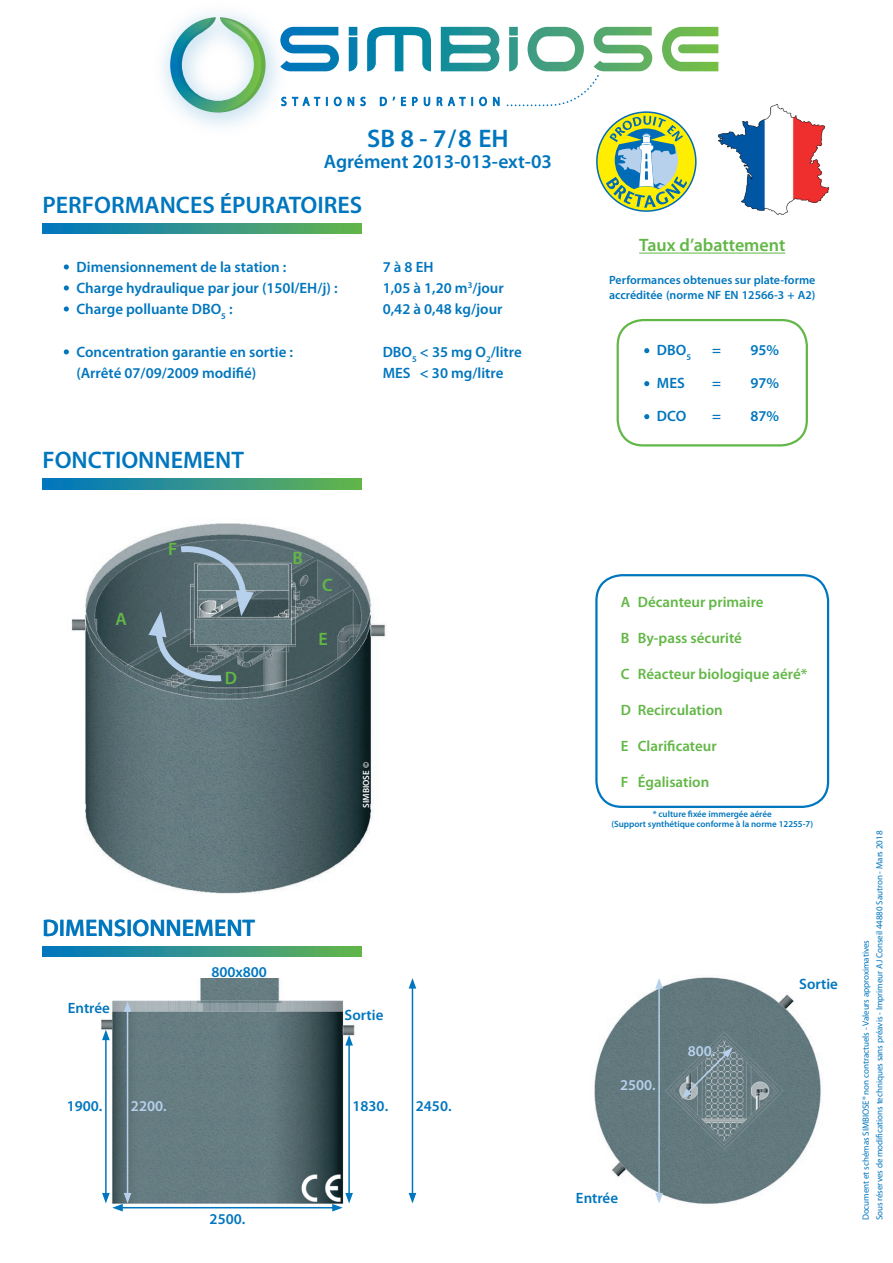
<style>
.page{position:relative;width:893px;height:1263px;background:#fff}
.page>*{position:absolute;margin:0;border:0;box-sizing:border-box;transform-origin:0 0}
.t1{font:600 25.5px "Myriad Pro";color:#0076be}
.t2{font:600 24px "Myriad Pro";color:#0076be}
.t3{font:600 19.5px "Myriad Pro";color:#0076be}
.t4{font:600 18px "Myriad Pro";color:#62b746}
.t5{font:600 15px/21px "Myriad Pro";color:#0076be}
.t6{font:600 15px "Myriad Pro";color:#62b746}
.t7{font:600 15px "Myriad Pro";color:#b7d0ec}
.t8{font:600 12px/15px "Myriad Pro";color:#0076be}
.t9{font:9px/13.5px "Myriad Pro";letter-spacing:-.005em;color:#0076be}
.t10{font:600 9px/10.5px "Myriad Pro";color:#0076be;text-align:center}
.t11{font:600 9px "Myriad Pro";color:#fff}
</style>
<div class="page">
<img style="left:71px;top:523px;width:316px;height:370px">
<img style="left:594px;top:977px;width:227px;height:227px">
<img style="left:101px;top:978px;width:311px;height:225px">
<hr style="left:105px;top:1038px;width:2px;height:157px;background:#0076be">
<svg style="left:102px;top:1030px;width:8px;height:10px"></svg>
<hr style="left:658px;top:986px;width:2px;height:209px;background:#b7d0ec">
<svg style="left:655px;top:978px;width:8px;height:10px"></svg>
<svg style="left:655px;top:1193px;width:8px;height:10px"></svg>
<svg style="left:682px;top:1048px;width:51px;height:51px;background:#788b91"></svg>
<hr style="left:120px;top:1207px;width:215px;height:1px;background:#0076be">
<hr style="left:127px;top:1009px;width:1px;height:186px;background:#b7d0ec">
<svg style="left:124px;top:1001px;width:7px;height:11px"></svg>
<svg style="left:102px;top:1193px;width:29px;height:18px"></svg>
<svg style="left:147px;top:543px;width:108px;height:141px;background:#62777d"></svg>
<hr style="left:348px;top:1043px;width:2px;height:152px;background:#0076be">
<svg style="left:345px;top:1035px;width:8px;height:10px"></svg>
<svg style="left:332px;top:1193px;width:21px;height:18px"></svg>
<hr style="left:412px;top:986px;width:1px;height:209px;background:#0076be">
<svg style="left:409px;top:978px;width:7px;height:10px"></svg>
<svg style="left:409px;top:1193px;width:7px;height:10px"></svg>
<img style="left:299px;top:1173px;width:44px;height:30px">
<div style="left:617px;top:319px;width:191px;height:127px;border:2px solid #62b746;border-radius:26px"></div>
<div style="left:595px;top:574px;width:234px;height:234px;border:2px solid #0076be;border-radius:26px"></div>
<svg style="left:43px;top:223px;width:318px;height:11px;background:#339488"></svg>
<svg style="left:43px;top:478px;width:318px;height:11px;background:#339488"></svg>
<svg style="left:43px;top:946px;width:318px;height:11px;background:#339488"></svg>
<svg style="left:644px;top:348px;width:5px;height:5px"></svg>
<svg style="left:644px;top:381px;width:5px;height:5px"></svg>
<svg style="left:644px;top:414px;width:5px;height:5px"></svg>
<svg style="left:308px;top:96px;width:12px;height:10px"></svg>
<svg style="left:334px;top:97px;width:7px;height:9px"></svg>
<svg style="left:348px;top:97px;width:6px;height:9px"></svg>
<svg style="left:360px;top:97px;width:6px;height:9px"></svg>
<svg style="left:380px;top:97px;width:7px;height:9px"></svg>
<svg style="left:401px;top:97px;width:5px;height:9px"></svg>
<svg style="left:412px;top:97px;width:5px;height:9px"></svg>
<svg style="left:424px;top:97px;width:6px;height:9px"></svg>
<svg style="left:437px;top:97px;width:5px;height:9px"></svg>
<svg style="left:448px;top:96px;width:17px;height:10px"></svg>
<svg style="left:479px;top:97px;width:8px;height:9px"></svg>
<svg style="left:493px;top:97px;width:6px;height:9px"></svg>
<img style="left:162px;top:26px;width:146px;height:101px">
<svg style="left:170px;top:25px;width:96px;height:88px"></svg>
<img style="left:183px;top:13px;width:110px;height:69px">
<svg style="left:662px;top:27px;width:56px;height:44px"></svg>
<svg style="left:280px;top:27px;width:59px;height:44px"></svg>
<svg style="left:441px;top:27px;width:58px;height:44px"></svg>
<svg style="left:367px;top:27px;width:64px;height:44px"></svg>
<svg style="left:349px;top:27px;width:8px;height:44px"></svg>
<svg style="left:507px;top:27px;width:145px;height:79px"></svg>
<img style="left:718px;top:104px;width:111px;height:111px">
<svg style="left:598px;top:113px;width:97px;height:97px"></svg>
<hr style="left:639px;top:253px;width:146px;height:1px;background:#62b746">
<svg style="left:64px;top:264px;width:5px;height:6px"></svg>
<svg style="left:64px;top:285px;width:5px;height:6px"></svg>
<svg style="left:64px;top:306px;width:5px;height:6px"></svg>
<svg style="left:64px;top:349px;width:5px;height:5px"></svg>
<h1 class="t1" style="left:367px;top:122px;width:143px">SB 8 - 7/8 EH</h1>
<h3 class="t3" style="left:324px;top:149px;width:230px">Agrément 2013-013-ext-03</h3>
<h2 class="t2" style="left:43px;top:189px;width:321px">PERFORMANCES ÉPURATOIRES</h2>
<p class="t5" style="left:77px;top:256px;width:263px">Dimensionnement de la station :<br>Charge hydraulique par jour (150l/EH/j) :<br>Charge polluante DBO<sub>5</sub> :</p>
<p class="t5" style="left:77px;top:341px;width:218px">Concentration garantie en sortie :</p>
<p class="t5" style="left:383px;top:341px;width:141px">DBO<sub>5</sub> &lt; 35 mg O<sub>2</sub>/litre</p>
<p class="t5" style="left:77px;top:362px;width:181px">(Arrêté 07/09/2009 modifié)</p>
<p class="t5" style="left:383px;top:362px;width:122px">MES &lt; 30 mg/litre</p>
<p class="t5" style="left:383px;top:256px;width:123px">7 à 8 EH<br>1,05 à 1,20 m<sup>3</sup>/jour<br>0,42 à 0,48 kg/jour</p>
<h2 class="t2" style="left:43px;top:444px;width:203px">FONCTIONNEMENT</h2>
<p class="t4" style="left:639px;top:234px;width:148px">Taux d’abattement</p>
<p class="t8" style="left:609px;top:272px;width:208px">Performances obtenues sur plate-forme accréditée (norme NF EN 12566-3 + A2)</p>
<p class="t5" style="left:657px;top:339px;width:36px">DBO<sub>5</sub></p>
<p class="t5" style="left:712px;top:339px;width:10px">=</p>
<p class="t5" style="left:750px;top:339px;width:30px">95%</p>
<p class="t5" style="left:657px;top:372px;width:29px">MES</p>
<p class="t5" style="left:712px;top:372px;width:10px">=</p>
<p class="t5" style="left:750px;top:372px;width:30px">97%</p>
<p class="t5" style="left:657px;top:405px;width:31px">DCO</p>
<p class="t5" style="left:712px;top:405px;width:10px">=</p>
<p class="t5" style="left:750px;top:405px;width:30px">87%</p>
<p class="t4" style="left:115px;top:608px;width:13px">A</p>
<p class="t4" style="left:168px;top:538px;width:11px">F</p>
<p class="t4" style="left:225px;top:666px;width:14px">D</p>
<p class="t4" style="left:292px;top:546px;width:12px">B</p>
<p class="t4" style="left:322px;top:574px;width:12px">C</p>
<p class="t4" style="left:319px;top:627px;width:11px">E</p>
<p class="t11" style="left:360px;top:808px;width:47px;rotate:-90deg">SIMBIOSE ©</p>
<h2 class="t2" style="left:43px;top:912px;width:214px">DIMENSIONNEMENT</h2>
<p class="t5" style="left:68px;top:997px;width:44px">Entrée</p>
<p class="t5" style="left:211px;top:961px;width:57px">800x800</p>
<p class="t5" style="left:345px;top:1004px;width:40px">Sortie</p>
<p class="t5" style="left:67px;top:1095px;width:37px">1900.</p>
<p class="t5" style="left:352px;top:1095px;width:37px">1830.</p>
<p class="t7" style="left:131px;top:1097px;width:37px">2200.</p>
<p class="t5" style="left:416px;top:1095px;width:37px">2450.</p>
<p class="t5" style="left:210px;top:1208px;width:37px">2500.</p>
<p class="t6" style="left:621px;top:592px;width:144px">A Décanteur primaire</p>
<p class="t6" style="left:621px;top:628px;width:123px">B By-pass sécurité</p>
<p class="t6" style="left:621px;top:664px;width:188px">C Réacteur biologique aéré*</p>
<p class="t6" style="left:621px;top:700px;width:103px">D Recirculation</p>
<p class="t6" style="left:621px;top:736px;width:97px">E Clarificateur</p>
<p class="t6" style="left:621px;top:772px;width:90px">F Égalisation</p>
<p class="t10" style="left:611px;top:808px;width:203px">* culture fixée immergée aérée<br>(Support synthétique conforme à la norme 12255-7)</p>
<p class="t7" style="left:620px;top:1075px;width:37px">2500.</p>
<p class="t7" style="left:688px;top:1041px;width:29px">800.</p>
<p class="t5" style="left:576px;top:1187px;width:44px">Entrée</p>
<p class="t5" style="left:799px;top:973px;width:40px">Sortie</p>
<p class="t9" style="left:859px;top:1220px;width:391px;rotate:-90deg">Document et schémas SIMBIOSE® non contractuels - Valeurs approximatives<br>Sous réserves de modifications techniques sans préavis - Imprimeur AJ Conseil 44880 Sautron - Mars 2018</p>
</div>
